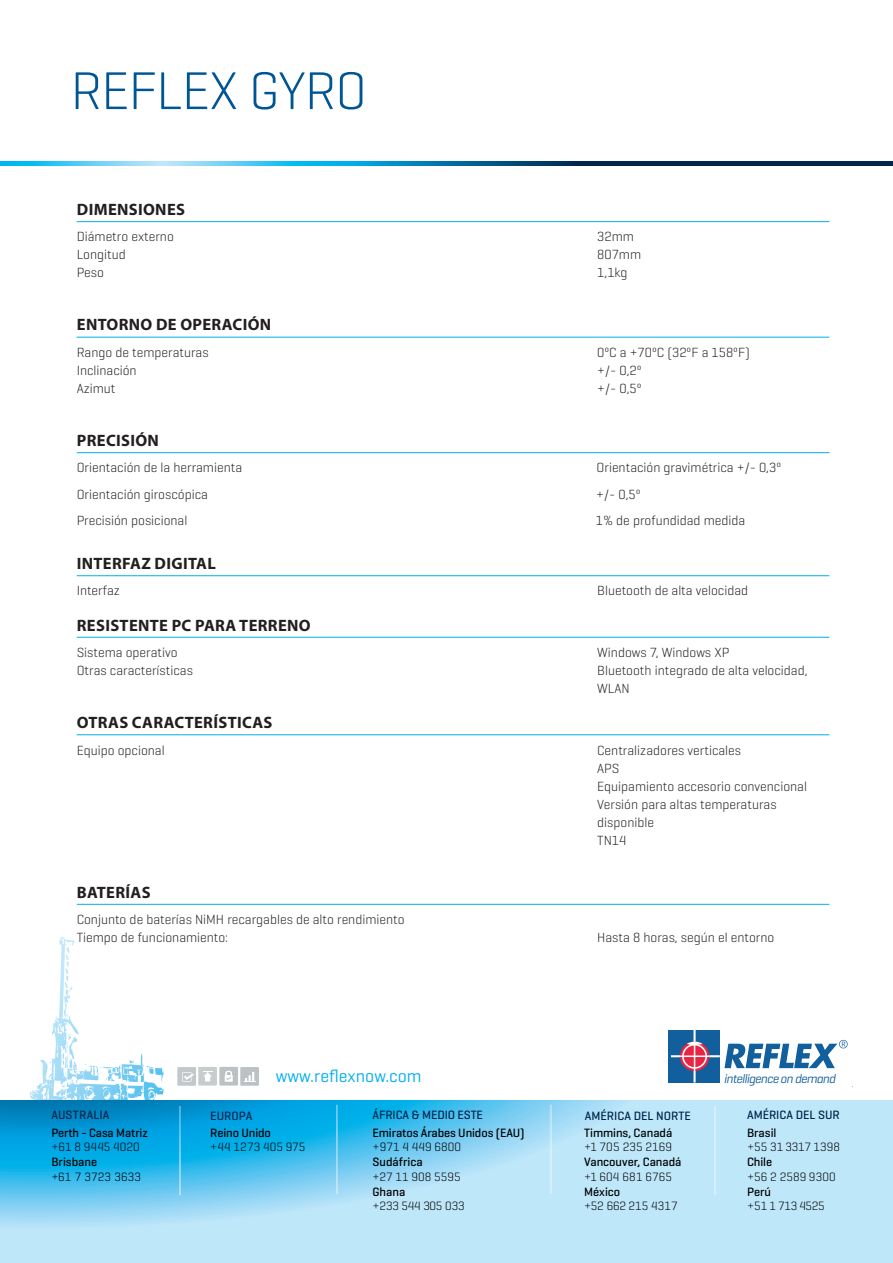
<style>
.page{position:relative;width:893px;height:1263px;background:#fff}
.page>*{position:absolute;margin:0;border:0;box-sizing:border-box;transform-origin:0 0}
.headline{font:300 54px "Geogrotesque";letter-spacing:-.02em;color:#005595}
.t1{font:17.85px "Geogrotesque";color:#00aeef}
.table_head{font:700 16.5px "Myriad Pro";letter-spacing:.02em;color:#231f20}
.body_copy{font:300 13.5px/18px "Geogrotesque";color:#231f20}
.t2{font:italic 12.9px "Geogrotesque";letter-spacing:-.05em;color:#125f9d}
.t3{font:300 12.3px/14.7px "Geogrotesque";letter-spacing:.005em;color:#000001}
.t4{font:500 12.3px/17.2px "Geogrotesque";letter-spacing:-.01em;color:#000001}
.t5{font:500 12.3px/17.2px "Geogrotesque";color:#00254c}
.s1{color:#00254c}
.s2{font-weight:500}
.s3{color:#000001}
</style>
<div class="page">
<svg style="left:0;top:161px;width:893px;height:5px;background:#1e77a2"></svg>
<hr style="left:77px;top:221px;width:752px;height:1px;background:#00aeef">
<hr style="left:77px;top:337px;width:752px;height:1px;background:#00aeef">
<hr style="left:77px;top:452px;width:752px;height:1px;background:#00aeef">
<hr style="left:77px;top:575px;width:752px;height:1px;background:#00aeef">
<hr style="left:77px;top:637px;width:752px;height:1px;background:#00aeef">
<hr style="left:77px;top:734px;width:752px;height:1px;background:#00aeef">
<hr style="left:77px;top:904px;width:752px;height:1px;background:#00aeef">
<svg style="left:0;top:1100px;width:893px;height:163px;background:#8fd5f3"></svg>
<svg style="left:32px;top:937px;width:821px;height:164px"></svg>
<svg style="left:179px;top:1106px;width:2px;height:89px"></svg>
<svg style="left:336px;top:1105px;width:2px;height:89px"></svg>
<svg style="left:550px;top:1105px;width:1px;height:89px"></svg>
<hr style="left:714px;top:1106px;width:2px;height:89px;background:#d6f0fb">
<p class="headline" style="left:70px;top:57px;width:298px">REFLEX GYRO</p>
<p class="table_head" style="left:77px;top:199px;width:110px">DIMENSIONES</p>
<p class="body_copy" style="left:77px;top:227px;width:99px">Diámetro externo</p>
<p class="body_copy" style="left:597px;top:227px;width:38px">32mm</p>
<p class="body_copy" style="left:77px;top:245px;width:51px">Longitud</p>
<p class="body_copy" style="left:597px;top:245px;width:45px">807mm</p>
<p class="body_copy" style="left:77px;top:263px;width:29px">Peso</p>
<p class="body_copy" style="left:597px;top:263px;width:32px">1,1kg</p>
<p class="table_head" style="left:77px;top:314px;width:196px">ENTORNO DE OPERACIÓN</p>
<p class="body_copy" style="left:77px;top:343px;width:133px">Rango de temperaturas</p>
<p class="body_copy" style="left:597px;top:343px;width:154px">0ºC a +70ºC (32ºF a 158ºF)</p>
<p class="body_copy" style="left:77px;top:361px;width:61px">Inclinación</p>
<p class="body_copy" style="left:597px;top:361px;width:46px">+/- 0,2º</p>
<p class="body_copy" style="left:77px;top:379px;width:40px">Azimut</p>
<p class="body_copy" style="left:597px;top:379px;width:46px">+/- 0,5º</p>
<p class="table_head" style="left:77px;top:430px;width:84px">PRECISIÓN</p>
<p class="body_copy" style="left:77px;top:458px;width:167px">Orientación de la herramienta</p>
<p class="body_copy" style="left:597px;top:458px;width:186px">Orientación gravimétrica +/- 0,3º</p>
<p class="body_copy" style="left:77px;top:485px;width:133px">Orientación giroscópica</p>
<p class="body_copy" style="left:596px;top:485px;width:46px">+/- 0,5º</p>
<p class="body_copy" style="left:77px;top:511px;width:112px">Precisión posicional</p>
<p class="body_copy" style="left:596px;top:511px;width:151px">1% de profundidad medida</p>
<p class="table_head" style="left:77px;top:553px;width:140px">INTERFAZ DIGITAL</p>
<p class="body_copy" style="left:77px;top:581px;width:45px">Interfaz</p>
<p class="body_copy" style="left:597px;top:581px;width:152px">Bluetooth de alta velocidad</p>
<p class="table_head" style="left:77px;top:614px;width:235px">RESISTENTE PC PARA TERRENO</p>
<p class="body_copy" style="left:77px;top:643px;width:102px">Sistema operativo</p>
<p class="body_copy" style="left:597px;top:643px;width:134px">Windows 7, Windows XP</p>
<p class="body_copy" style="left:77px;top:661px;width:118px">Otras características</p>
<p class="body_copy" style="left:597px;top:661px;width:212px">Bluetooth integrado de alta velocidad,<br>WLAN</p>
<p class="table_head" style="left:77px;top:712px;width:197px">OTRAS CARACTERÍSTICAS</p>
<p class="body_copy" style="left:77px;top:740px;width:90px">Equipo opcional</p>
<p class="body_copy" style="left:597px;top:740px;width:145px">Centralizadores verticales</p>
<p class="body_copy" style="left:597px;top:758px;width:24px">APS</p>
<p class="body_copy" style="left:597px;top:776px;width:211px">Equipamiento accesorio convencional</p>
<p class="body_copy" style="left:597px;top:794px;width:181px">Versión para altas temperaturas disponible</p>
<p class="body_copy" style="left:597px;top:830px;width:31px">TN14</p>
<p class="table_head" style="left:77px;top:881px;width:75px">BATERÍAS</p>
<p class="body_copy" style="left:77px;top:910px;width:329px">Conjunto de baterías NiMH recargables de alto rendimiento</p>
<p class="body_copy" style="left:77px;top:928px;width:153px">Tiempo de funcionamiento:</p>
<p class="body_copy" style="left:597px;top:928px;width:179px">Hasta 8 horas, según el entorno</p>
<p class="t4" style="left:51px;top:1106px;width:98px"><span class="s1">AUSTRALIA<br></span>Perth - Casa Matriz</p>
<p class="t3" style="left:51px;top:1139px;width:91px">+61 8 9445 4020<br><span class="s2">Brisbane<br></span>+61 7 3723 3633</p>
<p class="t1" style="left:276px;top:1064px;width:147px">www.reflexnow.com</p>
<p class="t4" style="left:373px;top:1106px;width:153px"><span class="s1">ÁFRICA &amp; MEDIO ESTE<br></span>Emiratos Árabes Unidos (EAU)</p>
<p class="t3" style="left:373px;top:1139px;width:94px">+971 4 449 6800<br><span class="s2">Sudáfrica<br></span>+27 11 908 5595<br><span class="s2">Ghana<br></span>+233 544 305 033</p>
<p class="t2" style="left:724px;top:1070px;width:113px">intelligence on demand</p>
<p class="t5" style="left:210px;top:1107px;width:44px">EUROPA</p>
<p class="t5" style="left:747px;top:1106px;width:94px">AMÉRICA DEL SUR<br><span class="s3">Brasil</span></p>
<p class="t3" style="left:747px;top:1139px;width:94px">+55 31 3317 1398<br><span class="s2">Chile<br></span>+56 2 2589 9300<br><span class="s2">Perú<br></span>+51 1 713 4525</p>
<p class="t5" style="left:584px;top:1107px;width:108px;line-height:16.5px">AMÉRICA DEL NORTE<br><span class="s3">Timmins, Canadá</span></p>
<p class="t3" style="left:584px;top:1139px;width:99px">+1 705 235 2169<br><span class="s2">Vancouver, Canadá </span>+1 604 681 6765<br><span class="s2">México<br></span>+52 662 215 4317</p>
<p class="t3" style="left:210px;top:1124px;width:97px"><span class="s2">Reino Unido<br></span>+44 1273 405 975</p>
</div>
